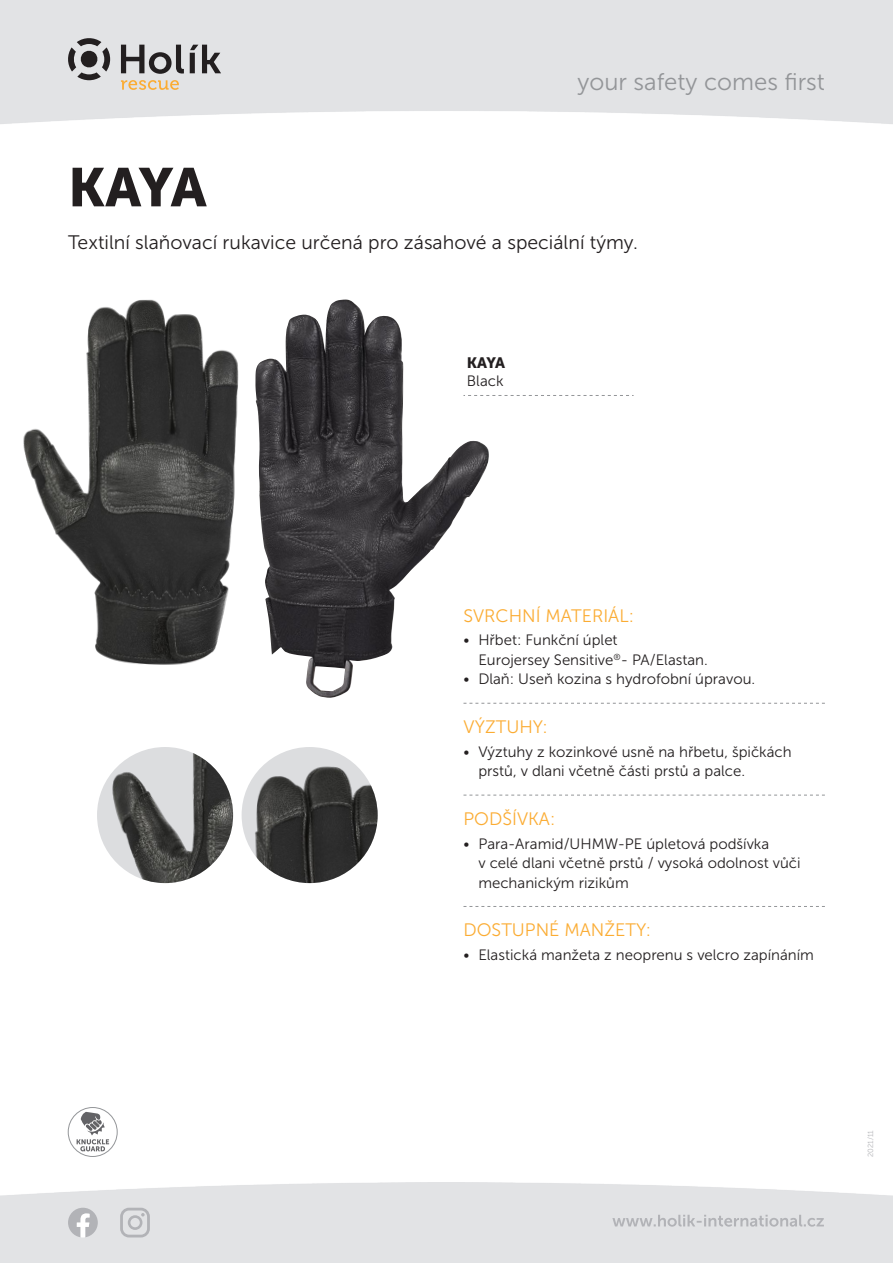
<style>
.page{position:relative;width:893px;height:1263px;background:#fff}
.page>*{position:absolute;margin:0;border:0;box-sizing:border-box;transform-origin:0 0}
.RODINA-HEADLINE{font:54px "Museo Sans 900";color:#231f20}
.t1{font:24px "Museo Sans 300";color:#939598}
.Zásahová_obuv{font:19.5px "Museo Sans 300";color:#231f20}
.Nadpisek{font:18px "Museo Sans 300";color:#fbac33}
.Odrazka{font:15px/19.5px "Museo Sans 300";color:#231f20}
.Artikl_Barva{font:15px "Museo Sans 300";letter-spacing:.005em;color:#231f20}
.Artikl{font:15px "Museo Sans 900";color:#231f20}
.t2{font:7.5px "Museo Sans 300";color:#b2b3b7}
</style>
<div class="page">
<svg style="left:121px;top:45px;width:63px;height:29px;background:#919092"></svg>
<svg style="left:190px;top:45px;width:31px;height:28px"></svg>
<svg style="left:68px;top:38px;width:42px;height:42px;background:#959495"></svg>
<svg style="left:121px;top:80px;width:58px;height:10px"></svg>
<img style="left:23px;top:299px;width:216px;height:366px">
<img style="left:255px;top:301px;width:234px;height:397px">
<svg style="left:77px;top:1112px;width:32px;height:39px"></svg>
<div style="left:68px;top:1107px;width:49px;height:50px;border:1px solid #939598;border-radius:50%"></div>
<div style="left:242px;top:747px;width:136px;height:136px;background:#dcdddf;border-radius:50%"></div>
<img style="left:242px;top:758px;width:136px;height:125px">
<img style="left:105px;top:747px;width:128px;height:136px">
<svg style="left:68px;top:1208px;width:30px;height:29px"></svg>
<svg style="left:120px;top:1208px;width:30px;height:29px"></svg>
<svg style="left:612px;top:1215px;width:212px;height:12px;background:#d1d2d4"></svg>
<svg style="left:463px;top:395px;width:171px;height:1px"></svg>
<svg style="left:463px;top:703px;width:362px;height:1px"></svg>
<svg style="left:463px;top:795px;width:362px;height:1px"></svg>
<svg style="left:463px;top:906px;width:362px;height:1px"></svg>
<h2 class="t1" style="left:578px;top:69px;width:249px">your safety comes first</h2>
<p class="RODINA-HEADLINE" style="left:68px;top:157px;width:140px">KAYA</p>
<p class="Zásahová_obuv" style="left:68px;top:231px;width:571px">Textilní slaňovací rukavice určená pro zásahové a speciální týmy.</p>
<p class="Artikl" style="left:467px;top:354px;width:40px">KAYA</p>
<p class="Artikl_Barva" style="left:467px;top:372px;width:38px">Black</p>
<p class="Nadpisek" style="left:463px;top:606px;width:172px">SVRCHNÍ MATERIÁL:</p>
<p class="Odrazka" style="left:478px;top:630px;width:231px;text-indent:-15px">• Hřbet: Funkční úplet<br>Eurojersey Sensitive<sup>®</sup>- PA/Elastan.</p>
<p class="Odrazka" style="left:463px;top:669px;width:293px">• Dlaň: Useň kozina s hydrofobní úpravou.</p>
<p class="Nadpisek" style="left:463px;top:717px;width:86px">VÝZTUHY:</p>
<p class="Odrazka" style="left:478px;top:742px;width:315px;text-indent:-15px">• Výztuhy z kozinkové usně na hřbetu, špičkách prstů, v dlani včetně části prstů a palce.</p>
<p class="Nadpisek" style="left:463px;top:809px;width:93px">PODŠÍVKA:</p>
<p class="Odrazka" style="left:478px;top:834px;width:324px;text-indent:-15px">• Para-Aramid/UHMW-PE úpletová podšívka<br>v celé dlani včetně prstů / vysoká odolnost vůči mechanickým rizikům</p>
<p class="Nadpisek" style="left:463px;top:920px;width:189px">DOSTUPNÉ MANŽETY:</p>
<p class="Odrazka" style="left:463px;top:945px;width:352px">• Elastická manžeta z neoprenu s velcro zapínáním</p>
<p class="t2" style="left:866px;top:1157px;width:28px;rotate:-90deg">2021/11</p>
</div>
